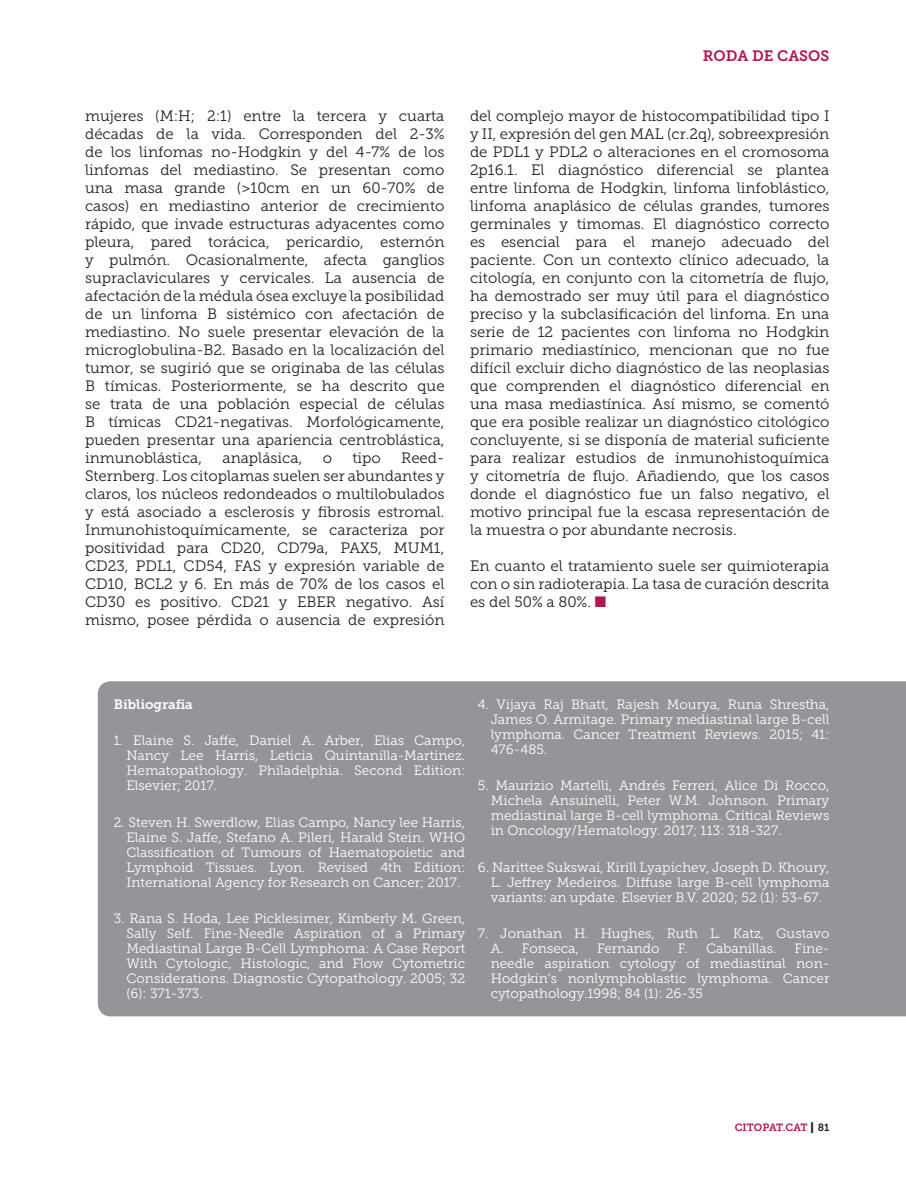
<style>
.page{position:relative;width:906px;height:1195px;background:#fff}
.page>*{position:absolute;margin:0;border:0;box-sizing:border-box;transform-origin:0 0}
.t1{font:15px/18px "Museo Slab 300";color:#231f20;text-align:justify}
.t2{font:15px "Museo Slab 700";color:#ae1850}
.t3{font:13.5px/15px "Museo Slab 300";color:#fff;text-align:justify}
.t4{font:13.5px "Museo Slab 700";color:#fff}
.t5{font:10.5px "Museo Slab 700";color:#ae1850}
.s1{font-family:"Helvetica";font-weight:700;font-size:15px;color:#231f20}
.s2{color:#231f20}
</style>
<div class="page">
<div style="left:98px;top:681px;width:808px;height:335px;background:#939598"></div>
<p class="t1" style="left:85px;top:108px;width:361px">mujeres (M:H; 2:1) entre la tercera y cuarta décadas de la vida. Corresponden del 2-3% de los linfomas no-Hodgkin y del 4-7% de los linfomas del mediastino. Se presentan como una masa grande (&gt;10cm en un 60-70% de casos) en mediastino anterior de crecimiento rápido, que invade estructuras adyacentes como pleura, pared torácica, pericardio, esternón y pulmón. Ocasionalmente, afecta ganglios supraclaviculares y cervicales. La ausencia de afectación de la médula ósea excluye la posibilidad de un linfoma B sistémico con afectación de mediastino. No suele presentar elevación de la microglobulina-B2. Basado en la localización del tumor, se sugirió que se originaba de las células B tímicas. Posteriormente, se ha descrito que se trata de una población especial de células B tímicas CD21-negativas. Morfológicamente, pueden presentar una apariencia centroblástica, inmunoblástica,</p>
<p class="t1" style="left:85px;top:450px;width:361px;text-indent:316px">Reed-Sternberg. Los citoplamas suelen ser abundantes y claros, los núcleos redondeados o multilobulados y está asociado a esclerosis y fibrosis estromal.<br>Inmunohistoquímicamente, se caracteriza por positividad para CD20, CD79a, PAX5, MUM1, CD23, PDL1, CD54, FAS y expresión variable de CD10, BCL2 y 6. En más de 70% de los casos el CD30 es positivo. CD21 y EBER negativo. Así mismo, posee pérdida o ausencia de expresión</p>
<p class="t1" style="left:222px;top:450px;width:81px">anaplásica,</p>
<p class="t1" style="left:323px;top:450px;width:11px">o</p>
<p class="t1" style="left:352px;top:450px;width:30px">tipo</p>
<p class="t2" style="left:703px;top:50px;width:128px">RODA DE CASOS</p>
<p class="t1" style="left:470px;top:108px;width:361px">del complejo mayor de histocompatibilidad tipo I y II, expresión del gen MAL (cr.2q), sobreexpresión de PDL1 y PDL2 o alteraciones en el cromosoma 2p16.1. El diagnóstico diferencial se plantea entre linfoma de Hodgkin, linfoma linfoblástico, linfoma anaplásico de células grandes, tumores germinales y timomas. El diagnóstico correcto es esencial para el manejo adecuado del paciente. Con un contexto clínico adecuado, la citología, en conjunto con la citometría de flujo, ha demostrado ser muy útil para el diagnóstico preciso y la subclasificación del linfoma. En una serie de 12 pacientes con linfoma no Hodgkin primario mediastínico, mencionan que no fue difícil excluir dicho diagnóstico de las neoplasias que comprenden el diagnóstico diferencial en una masa mediastínica. Así mismo, se comentó que era posible realizar un diagnóstico citológico concluyente, si se disponía de material suficiente para realizar estudios de inmunohistoquímica y citometría de flujo. Añadiendo, que los casos donde el diagnóstico fue un falso negativo, el motivo principal fue la escasa representación de la muestra o por abundante necrosis.</p>
<p class="t1" style="left:470px;top:558px;width:361px">En cuanto el tratamiento suele ser quimioterapia con o sin radioterapia. La tasa de curación descrita es del 50% a 80%.</p>
<p class="t4" style="left:114px;top:699px;width:81px">Bibliografia</p>
<p class="t3" style="left:126px;top:734px;width:340px;text-indent:-13px">1. Elaine S. Jaffe, Daniel A. Arber, Elias Campo, Nancy Lee Harris, Leticia Quintanilla-Martinez.<br>Hematopathology. Philadelphia. Second Edition:<br>Elsevier; 2017.</p>
<p class="t3" style="left:126px;top:815px;width:340px;text-indent:-13px">2. Steven H. Swerdlow, Elias Campo, Nancy lee Harris, Elaine S. Jaffe, Stefano A. Pileri, Harald Stein. WHO Classification of Tumours of Haematopoietic and Lymphoid Tissues. Lyon. Revised 4th Edition:<br>International Agency for Research on Cancer; 2017.</p>
<p class="t3" style="left:126px;top:912px;width:340px;text-indent:-13px">3. Rana S. Hoda, Lee Picklesimer, Kimberly M. Green, Sally Self. Fine-Needle Aspiration of a Primary Mediastinal Large B-Cell Lymphoma: A Case Report With Cytologic, Histologic, and Flow Cytometric Considerations. Diagnostic Cytopathology. 2005; 32 (6): 371-373.</p>
<p class="t3" style="left:491px;top:698px;width:340px;text-indent:-13px">4. Vijaya Raj Bhatt, Rajesh Mourya, Runa Shrestha, James O. Armitage. Primary mediastinal large B-cell lymphoma. Cancer Treatment Reviews. 2015; 41:<br>476-485.</p>
<p class="t3" style="left:491px;top:779px;width:340px;text-indent:-13px">5. Maurizio Martelli, Andrés Ferreri, Alice Di Rocco, Michela Ansuinelli, Peter W.M. Johnson. Primary mediastinal large B-cell lymphoma. Critical Reviews in Oncology/Hematology. 2017; 113: 318-327.</p>
<p class="t3" style="left:491px;top:860px;width:340px;text-indent:-13px">6. Narittee Sukswai, Kirill Lyapichev, Joseph D. Khoury, L. Jeffrey Medeiros. Diffuse large B-cell lymphoma variants: an update. Elsevier B.V. 2020; 52 (1): 53-67.</p>
<p class="t3" style="left:491px;top:927px;width:340px;text-indent:-13px">7. Jonathan H. Hughes, Ruth L. Katz, Gustavo<br>A. Fonseca,</p>
<p class="t3" style="left:597px;top:942px;width:64px">Fernando</p>
<p class="t3" style="left:678px;top:942px;width:100px">F. Cabanillas.</p>
<p class="t3" style="left:491px;top:942px;width:340px;text-indent:304px">Fine&shy;needle aspiration cytology of mediastinal non-Hodgkin’s nonlymphoblastic lymphoma. Cancer cytopathology.1998; 84 (1): 26-35</p>
<p class="t5" style="left:734px;top:1123px;width:96px">CITOPAT.CAT <span class="s1">|</span> <span class="s2">81</span></p>
</div>
